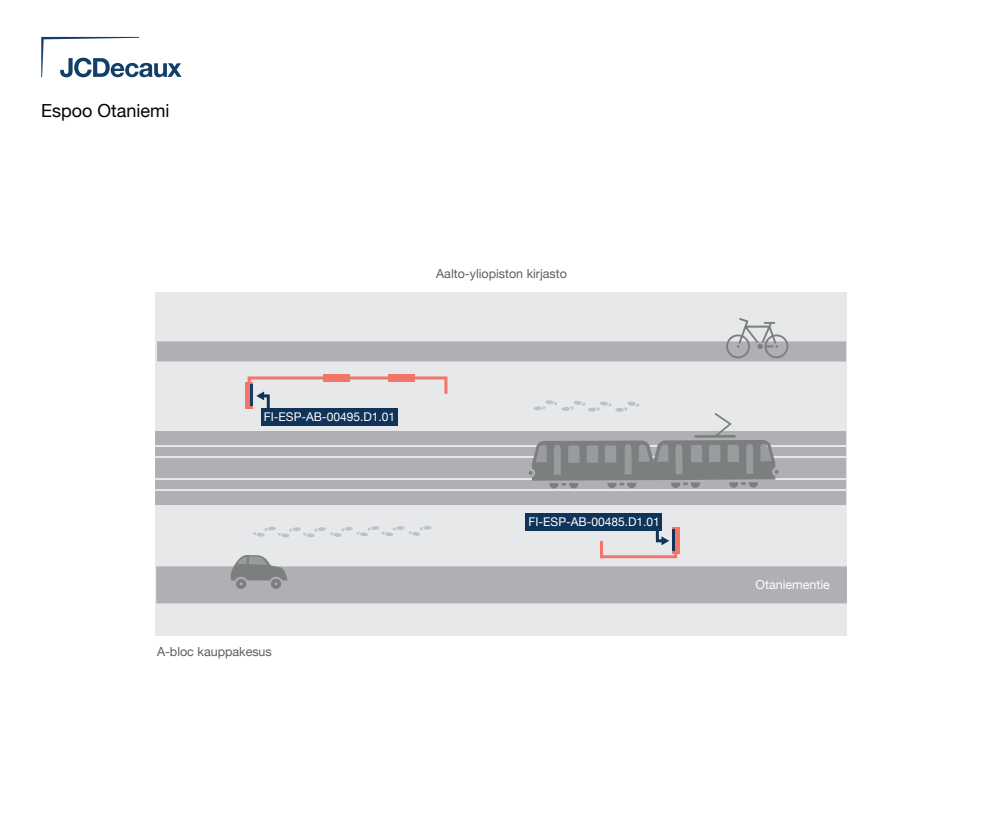
<style>
.page{position:relative;width:1002px;height:818px;background:#fff}
.page>*{position:absolute;margin:0;border:0;box-sizing:border-box;transform-origin:0 0}
.t1{font:18px "Helvetica Neue";color:#040503}
.t2{font:12.5px "Helvetica Neue";color:#586164}
.t3{font:12.5px "Helvetica Neue";color:#fff}
.t4{font:12px "Helvetica Neue";color:#fff}
</style>
<div class="page">
<svg style="left:41px;top:37px;width:141px;height:40px"></svg>
<div style="left:155px;top:293px;width:691px;height:342px;background:#e7e8e9"></div>
<svg style="left:253px;top:526px;width:179px;height:12px"></svg>
<div style="left:155px;top:431px;width:691px;height:74px;background:#b0b0b4"></div>
<hr style="left:155px;top:478px;width:691px;height:2px;background:#e7e8e9">
<hr style="left:155px;top:456px;width:691px;height:2px;background:#e7e8e9">
<hr style="left:155px;top:489px;width:691px;height:2px;background:#e7e8e9">
<hr style="left:155px;top:445px;width:691px;height:2px;background:#e7e8e9">
<svg style="left:529px;top:400px;width:250px;height:88px"></svg>
<div style="left:157px;top:341px;width:689px;height:20px;background:#b0b0b4"></div>
<svg style="left:723px;top:318px;width:66px;height:41px"></svg>
<div style="left:156px;top:566px;width:691px;height:37px;background:#b0b0b4"></div>
<svg style="left:230px;top:555px;width:57px;height:34px"></svg>
<div style="left:248px;top:376px;width:199px;height:19px;border:3px solid #f2756a"></div>
<svg style="left:245px;top:382px;width:8px;height:26px"></svg>
<div style="left:389px;top:374px;width:26px;height:8px;background:#f2756a"></div>
<div style="left:324px;top:374px;width:26px;height:8px;background:#f2756a"></div>
<hr style="left:251px;top:385px;width:2px;height:21px;background:#183b69">
<div style="left:261px;top:408px;width:136px;height:17px;background:#103359"></div>
<svg style="left:256px;top:391px;width:15px;height:17px"></svg>
<div style="left:600px;top:539px;width:77px;height:19px;border:3px solid #f2756a"></div>
<svg style="left:672px;top:527px;width:8px;height:26px"></svg>
<hr style="left:672px;top:529px;width:2px;height:21px;background:#103359">
<div style="left:526px;top:513px;width:136px;height:17px;background:#103359"></div>
<svg style="left:654px;top:530px;width:15px;height:15px"></svg>
<h1 class="t1" style="left:41px;top:98px;width:130px">Espoo Otaniemi</h1>
<p class="t2" style="left:436px;top:264px;width:132px">Aalto-yliopiston kirjasto</p>
<p class="t4" style="left:264px;top:408px;width:133px">FI-ESP-AB-00495.D1.01</p>
<p class="t2" style="left:157px;top:642px;width:116px">A-bloc kauppakesus</p>
<p class="t4" style="left:529px;top:513px;width:133px">FI-ESP-AB-00485.D1.01</p>
<p class="t3" style="left:756px;top:575px;width:76px">Otaniementie</p>
</div>
